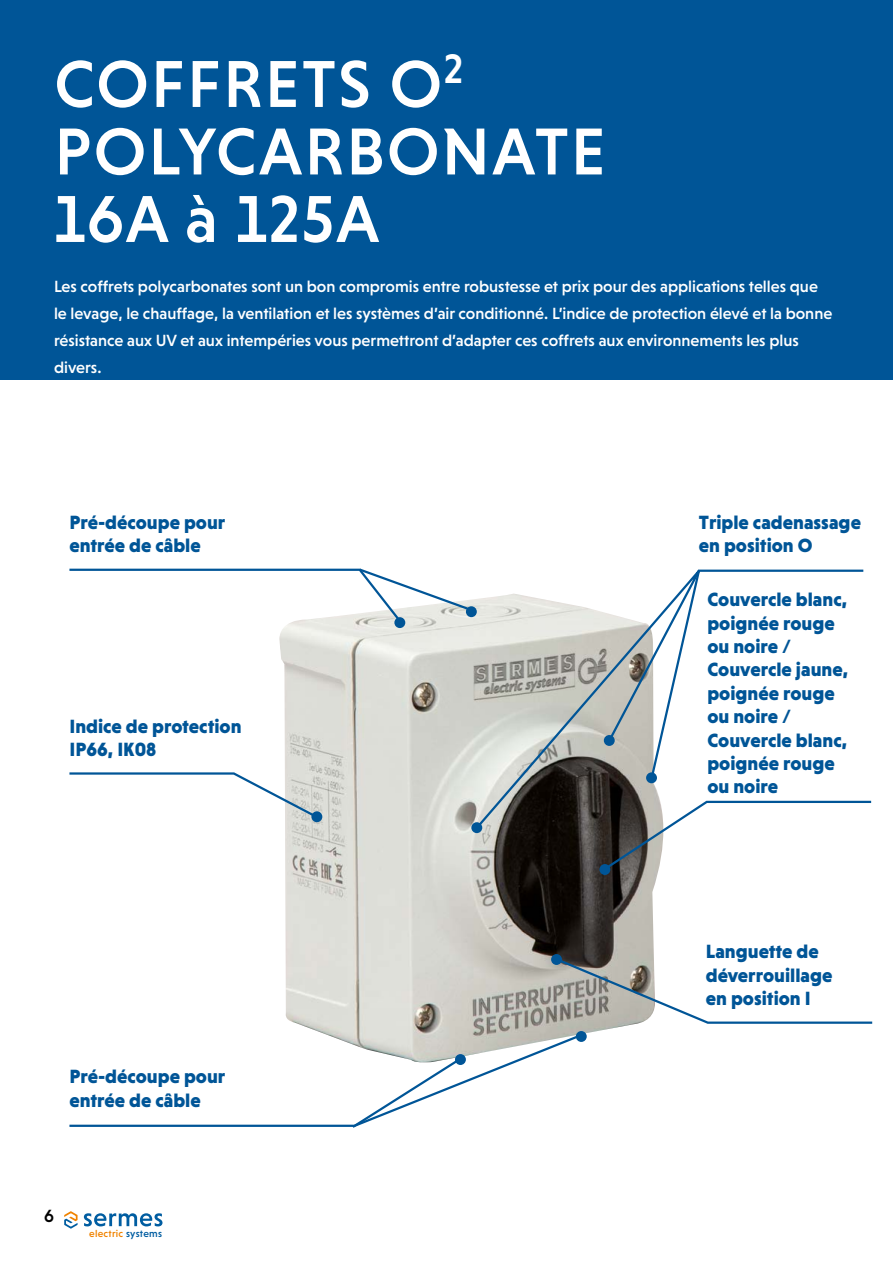
<style>
.page{position:relative;width:893px;height:1263px;background:#fff}
.page>*{position:absolute;margin:0;border:0;box-sizing:border-box;transform-origin:0 0}
.t1{font:500 67.5px/67.5px "Niveau Grotesk";letter-spacing:.035em;color:#fff}
.t2{font:900 19.5px/23.4px "Niveau Grotesk";color:#005597}
.t3{font:500 18px "Niveau Grotesk";color:#000}
.t4{font:500 16.5px/27px "Niveau Grotesk";color:#fff}
.t5{font:500 10.35px "Niveau Grotesk";letter-spacing:.025em;color:#f08300}
.s1{color:#005da1}
</style>
<div class="page">
<img style="left:279px;top:625px;width:379px;height:416px">
<div style="left:0;top:0;width:893px;height:379px;background:#005597"></div>
<svg style="left:69px;top:568px;width:405px;height:57px"></svg>
<div style="left:394px;top:617px;width:11px;height:11px;background:#005597;border-radius:50%"></div>
<div style="left:466px;top:606px;width:11px;height:11px;background:#005597;border-radius:50%"></div>
<svg style="left:69px;top:771px;width:250px;height:49px"></svg>
<div style="left:311px;top:811px;width:11px;height:11px;background:#005597;border-radius:50%"></div>
<svg style="left:69px;top:1032px;width:510px;height:95px"></svg>
<svg style="left:350px;top:1054px;width:116px;height:74px"></svg>
<div style="left:576px;top:1031px;width:11px;height:11px;background:#005597;border-radius:50%"></div>
<svg style="left:602px;top:800px;width:270px;height:72px"></svg>
<div style="left:599px;top:864px;width:11px;height:11px;background:#005597;border-radius:50%"></div>
<svg style="left:552px;top:956px;width:321px;height:69px"></svg>
<div style="left:551px;top:954px;width:11px;height:11px;background:#005597;border-radius:50%"></div>
<svg style="left:710px;top:569px;width:154px;height:3px"></svg>
<svg style="left:474px;top:569px;width:236px;height:262px"></svg>
<div style="left:604px;top:735px;width:11px;height:11px;background:#005597;border-radius:50%"></div>
<div style="left:646px;top:772px;width:11px;height:11px;background:#005597;border-radius:50%"></div>
<div style="left:471px;top:822px;width:11px;height:11px;background:#005597;border-radius:50%"></div>
<svg style="left:64px;top:1211px;width:14px;height:18px"></svg>
<svg style="left:84px;top:1213px;width:78px;height:13px"></svg>
<h1 class="t1" style="left:54px;top:50px;width:553px">COFFRETS O<sup>2<br></sup>POLYCARBONATE<br>16A à 125A</h1>
<p class="t4" style="left:54px;top:273px;width:780px">Les coffrets polycarbonates sont un bon compromis entre robustesse et prix pour des applications telles que le levage, le chauffage, la ventilation et les systèmes d’air conditionné. L’indice de protection élevé et la bonne résistance aux UV et aux intempéries vous permettront d’adapter ces coffrets aux environnements les plus divers.</p>
<p class="t2" style="left:69px;top:510px;width:157px">Pré-découpe pour entrée de câble</p>
<p class="t2" style="left:699px;top:510px;width:164px">Triple cadenassage en position O</p>
<p class="t2" style="left:69px;top:714px;width:174px">Indice de protection<br>IP66, IK08</p>
<p class="t2" style="left:69px;top:1064px;width:157px">Pré-découpe pour entrée de câble</p>
<p class="t3" style="left:44px;top:1206px;width:11px">6</p>
<p class="t5" style="left:89px;top:1227px;width:74px">electric <span class="s1">systems</span></p>
<p class="t2" style="left:707px;top:587px;width:142px">Couvercle blanc, poignée rouge ou noire /<br>Couvercle jaune, poignée rouge ou noire /<br>Couvercle blanc, poignée rouge ou noire</p>
<p class="t2" style="left:706px;top:939px;width:128px">Languette de déverrouillage en position I</p>
</div>
